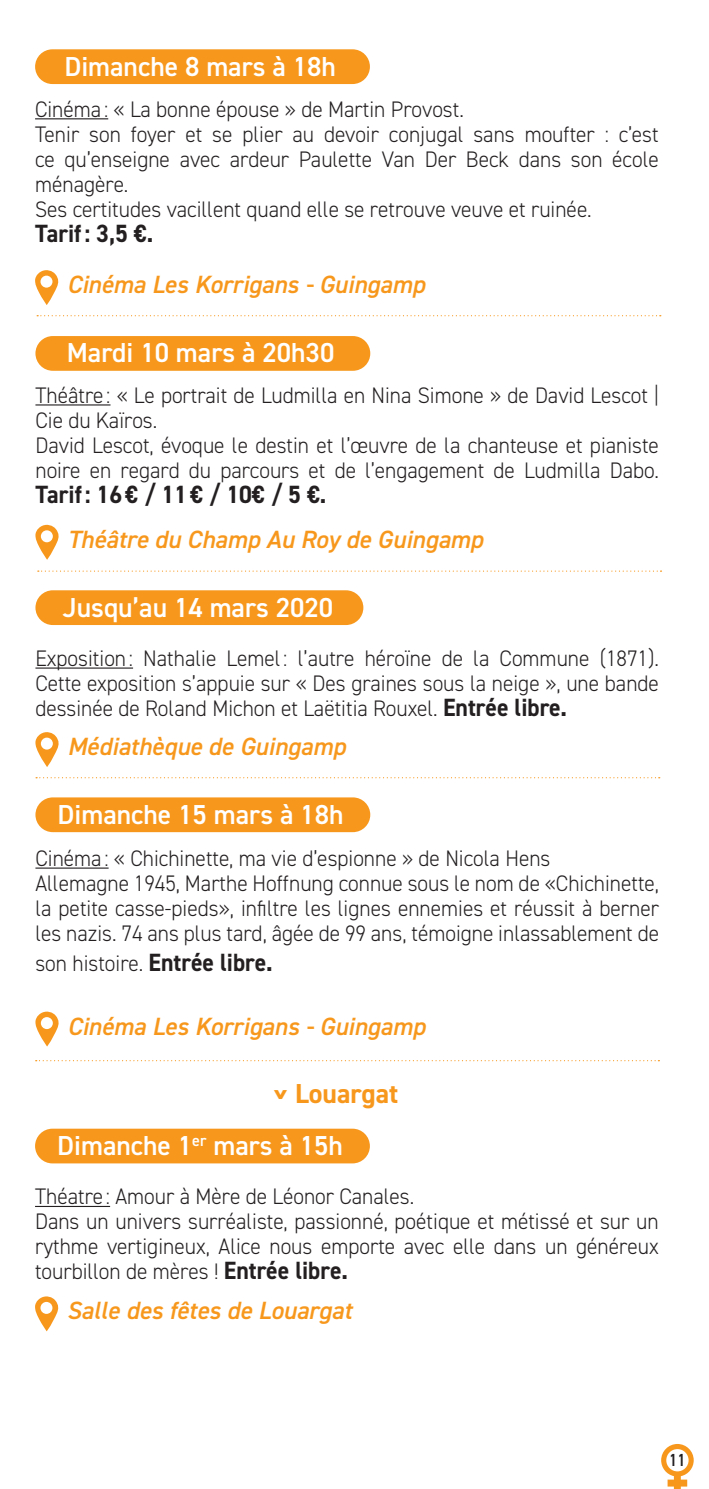
<style>
.page{position:relative;width:709px;height:1489px;background:#fff}
.page>*{position:absolute;margin:0;border:0;box-sizing:border-box;transform-origin:0 0}
.t1{font:600 27.5px "DIN2014";color:#fff}
.t2{font:700 27.5px "DIN2014";color:#f7981d}
.t3{font:italic 600 25px "DIN2014";color:#f7981d}
.t4{font:700 25px "DIN2014";color:#231f20;scale:.95 1}
.t5{font:300 22.5px/25px "DIN2014";color:#231f20;scale:.95 1}
.t6{font:600 17.5px "DIN2014";color:#231f20;scale:.89 1}
.s1{font-weight:700;font-size:25px}
</style>
<div class="page">
<svg style="left:661px;top:1444px;width:32px;height:44px"></svg>
<div style="left:35px;top:49px;width:335px;height:35px;background:#f7981d;border-radius:17px"></div>
<hr style="left:35px;top:118px;width:73px;height:1px;background:#231f20">
<svg style="left:35px;top:270px;width:24px;height:35px"></svg>
<div style="left:35px;top:336px;width:335px;height:35px;background:#f7981d;border-radius:17px"></div>
<hr style="left:35px;top:404px;width:75px;height:1px;background:#231f20">
<svg style="left:35px;top:524px;width:24px;height:36px"></svg>
<svg style="left:37px;top:315px;width:624px;height:1px"></svg>
<svg style="left:38px;top:570px;width:623px;height:1px"></svg>
<div style="left:35px;top:797px;width:335px;height:35px;background:#f7981d;border-radius:17px"></div>
<hr style="left:35px;top:867px;width:74px;height:1px;background:#231f20">
<svg style="left:35px;top:1011px;width:24px;height:35px"></svg>
<div style="left:35px;top:590px;width:328px;height:35px;background:#f7981d;border-radius:17px"></div>
<hr style="left:35px;top:667px;width:98px;height:1px;background:#231f20">
<svg style="left:35px;top:732px;width:24px;height:35px"></svg>
<svg style="left:36px;top:777px;width:623px;height:1px"></svg>
<div style="left:35px;top:1128px;width:335px;height:35px;background:#f7981d;border-radius:17px"></div>
<hr style="left:35px;top:1205px;width:75px;height:1px;background:#231f20">
<svg style="left:35px;top:1296px;width:24px;height:35px"></svg>
<svg style="left:36px;top:1060px;width:623px;height:1px"></svg>
<p class="t1" style="left:64px;top:56px;width:273px">Dimanche 8 mars à 18h</p>
<p class="t5" style="left:35px;top:96px;width:658px">Cinéma : « La bonne épouse » de Martin Provost.<br>Tenir son foyer et se plier au devoir conjugal sans moufter : c’est ce qu’enseigne avec ardeur Paulette Van Der Beck dans son école ménagère.<br>Ses certitudes vacillent quand elle se retrouve veuve et ruinée.</p>
<p class="t4" style="left:35px;top:220px;width:126px">Tarif : 3,5 €.</p>
<p class="t3" style="left:67px;top:273px;width:359px">Cinéma Les Korrigans - Guingamp</p>
<p class="t1" style="left:67px;top:342px;width:269px">Mardi 10 mars à 20h30</p>
<p class="t5" style="left:35px;top:382px;width:658px">Théâtre : « Le portrait de Ludmilla en Nina Simone » de David Lescot | Cie du Kaïros.<br>David Lescot, évoque le destin et l’œuvre de la chanteuse et pianiste noire en regard du parcours et de l’engagement de Ludmilla Dabo.</p>
<p class="t4" style="left:35px;top:481px;width:308px">Tarif : 16 € / 11 € / 10€ / 5 €.</p>
<p class="t3" style="left:67px;top:527px;width:417px">Théâtre du Champ Au Roy de Guingamp</p>
<p class="t1" style="left:63px;top:596px;width:272px">Jusqu’au 14 mars 2020</p>
<p class="t5" style="left:35px;top:645px;width:658px;text-align:justify">Exposition : Nathalie Lemel : l’autre héroïne de la Commune (1871).<br>Cette exposition s’appuie sur « Des graines sous la neige », une bande dessinée de Roland Michon et Laëtitia Rouxel. <span class="s1">Entrée libre.</span></p>
<p class="t3" style="left:67px;top:734px;width:280px">Médiathèque de Guingamp</p>
<p class="t1" style="left:58px;top:803px;width:287px">Dimanche 15 mars à 18h</p>
<p class="t5" style="left:35px;top:845px;width:658px">Cinéma : « Chichinette, ma vie d’espionne » de Nicola Hens<br>Allemagne 1945, Marthe Hoffnung connue sous le nom de «Chichinette, la petite casse-pieds», infiltre les lignes ennemies et réussit à berner les nazis. 74 ans plus tard, âgée de 99 ans, témoigne inlassablement de</p>
<p class="t5" style="left:35px;top:950px;width:251px">son histoire. <span class="s1">Entrée libre.</span></p>
<p class="t3" style="left:67px;top:1014px;width:359px">Cinéma Les Korrigans - Guingamp</p>
<p class="t2" style="left:295px;top:1079px;width:105px">Louargat</p>
<p class="t2" style="left:295px;top:1086px;width:16px;rotate:90deg">&gt;</p>
<p class="t1" style="left:57px;top:1135px;width:287px">Dimanche 1<sup>er</sup> mars à 15h</p>
<p class="t5" style="left:35px;top:1183px;width:658px">Théatre : Amour à Mère de Léonor Canales.<br>Dans un univers surréaliste, passionné, poétique et métissé et sur un rythme vertigineux, Alice nous emporte avec elle dans un généreux tourbillon de mères ! <span class="s1">Entrée libre.</span></p>
<p class="t3" style="left:67px;top:1298px;width:286px">Salle des fêtes de Louargat</p>
<p class="t6" style="left:669px;top:1453px;width:20px">11</p>
</div>
